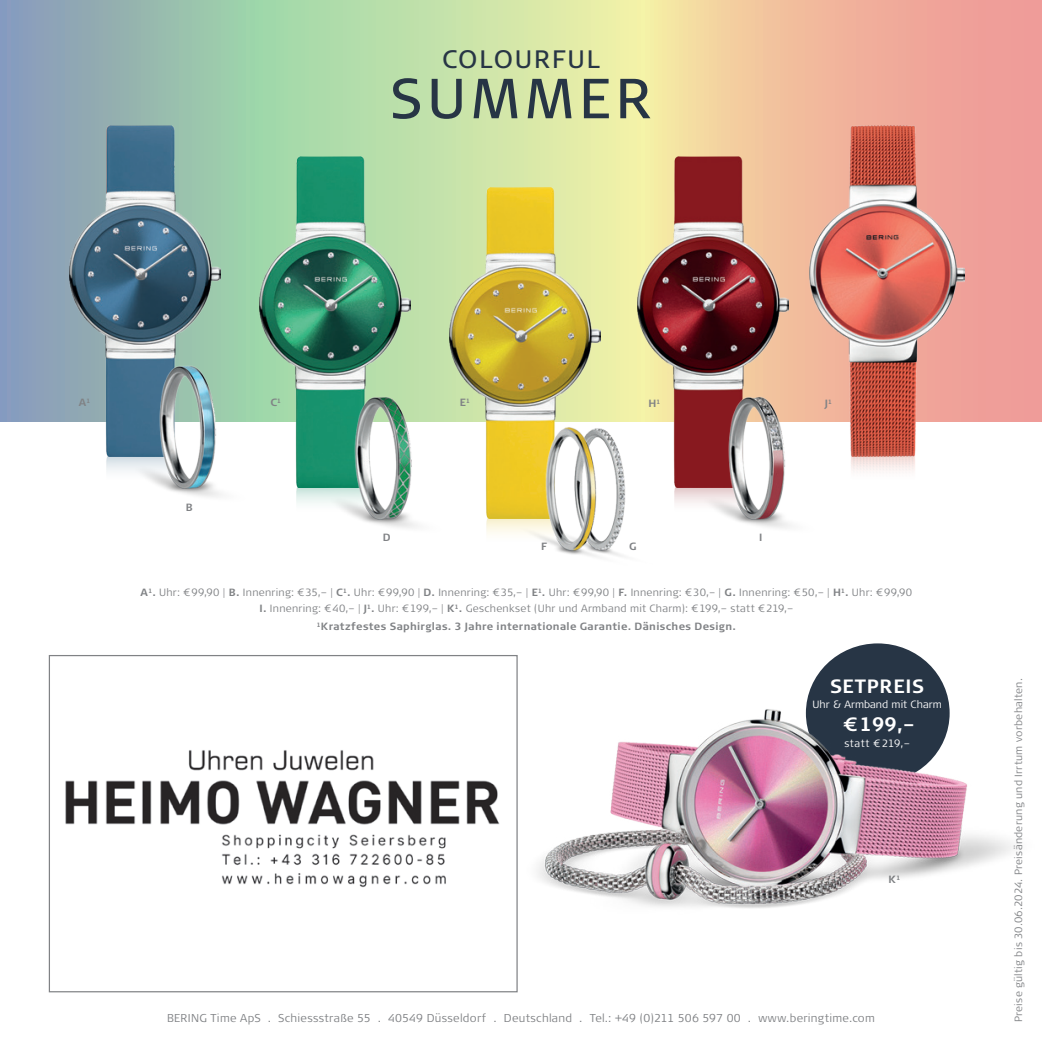
<style>
.page{position:relative;width:1042px;height:1042px;background:#fff}
.page>*{position:absolute;margin:0;border:0;box-sizing:border-box;transform-origin:0 0}
.t1{font:56.35px "Signa Pro";letter-spacing:.1em;color:#273545}
.t2{font:25.2px "Signa Pro";letter-spacing:.065em;color:#273545}
.t3{font:700 19.25px "Signa Pro";letter-spacing:.04em;color:#fff}
.t4{font:300 11.38px "Signa Pro";letter-spacing:.025em;color:#808285}
.t5{font:300 10.5px/15.8px "Signa Pro";letter-spacing:.025em;color:#808285;text-align:center}
.t6{font:700 10.5px "Signa Pro";letter-spacing:.03em;color:#808285}
.t7{font:300 10.5px "Signa Pro";color:#fff}
.t8{font:300 10.5px "Signa Pro";letter-spacing:.045em;color:#fff}
.s1{font-weight:700}
</style>
<div class="page">
<div style="left:49px;top:655px;width:469px;height:337px;border:1px solid #808285"></div>
<svg style="left:0;top:0;width:1042px;height:421px;background:#c9c5a7"></svg>
<div style="left:806px;top:643px;width:143px;height:140px;background:#273545;border-radius:50%"></div>
<img style="left:810px;top:125px;width:155px;height:332px">
<img style="left:449px;top:187px;width:151px;height:347px">
<img style="left:638px;top:157px;width:151px;height:263px">
<img style="left:69px;top:125px;width:151px;height:347px">
<img style="left:296px;top:488px;width:8px;height:16px">
<img style="left:259px;top:157px;width:151px;height:331px">
<img style="left:650px;top:420px;width:27px;height:83px">
<img style="left:493px;top:420px;width:157px;height:137px">
<img style="left:677px;top:389px;width:157px;height:139px">
<img style="left:108px;top:358px;width:157px;height:139px">
<img style="left:304px;top:389px;width:157px;height:145px">
<img style="left:537px;top:676px;width:477px;height:232px">
<img style="left:65px;top:750px;width:435px;height:138px">
<p class="t2" style="left:442px;top:42px;width:159px">COLOURFUL</p>
<p class="t1" style="left:390px;top:60px;width:264px">SUMMER</p>
<p class="t6" style="left:79px;top:395px;width:13px">A<sup>1</sup></p>
<p class="t6" style="left:648px;top:396px;width:13px">H<sup>1</sup></p>
<p class="t6" style="left:270px;top:395px;width:12px">C<sup>1</sup></p>
<p class="t6" style="left:460px;top:395px;width:12px">E<sup>1</sup></p>
<p class="t6" style="left:186px;top:500px;width:8px">B</p>
<p class="t6" style="left:383px;top:530px;width:9px">D</p>
<p class="t6" style="left:541px;top:539px;width:7px">F</p>
<p class="t6" style="left:629px;top:539px;width:9px">G</p>
<p class="t6" style="left:759px;top:530px;width:5px">I</p>
<p class="t6" style="left:825px;top:396px;width:9px">J<sup>1</sup></p>
<p class="t5" style="left:141px;top:584px;width:773px"><span class="s1">A</span><sup>1</sup><span class="s1">.</span> Uhr: €99,90 | <span class="s1">B.</span> Innenring: €35,– | <span class="s1">C</span><sup>1</sup><span class="s1">.</span> Uhr: €99,90 | <span class="s1">D.</span> Innenring: €35,– | <span class="s1">E</span><sup>1</sup><span class="s1">.</span> Uhr: €99,90 | <span class="s1">F.</span> Innenring: €30,– | <span class="s1">G.</span> Innenring: €50,– | <span class="s1">H</span><sup>1</sup><span class="s1">.</span> Uhr: €99,90<br><span class="s1">I.</span> Innenring: €40,– | <span class="s1">J</span><sup>1</sup><span class="s1">.</span> Uhr: €199,– | <span class="s1">K</span><sup>1</sup><span class="s1">.</span> Geschenkset (Uhr und Armband mit Charm): €199,– statt €219,–</p>
<p class="t6" style="left:317px;top:619px;width:420px"><sup>1</sup>Kratzfestes Saphirglas. 3 Jahre internationale Garantie. Dänisches Design.</p>
<p class="t3" style="left:830px;top:673px;width:95px">SETPREIS</p>
<p class="t7" style="left:812px;top:697px;width:131px">Uhr &amp; Armband mit Charm</p>
<p class="t3" style="left:843px;top:711px;width:73px">€199,–</p>
<p class="t8" style="left:844px;top:736px;width:67px">statt € 219,–</p>
<p class="t6" style="left:888px;top:872px;width:13px">K<sup>1</sup></p>
<p class="t4" style="left:167px;top:1010px;width:709px">BERING Time ApS . Schiessstraße 55 . 40549 Düsseldorf . Deutschland . Tel.: +49 (0)211 506 597 00 . www.beringtime.com</p>
<p class="t5" style="left:1010px;top:1022px;width:345px;rotate:-90deg">Preise gültig bis 30.06.2024. Preisänderung und Irrtum vorbehalten.</p>
</div>
